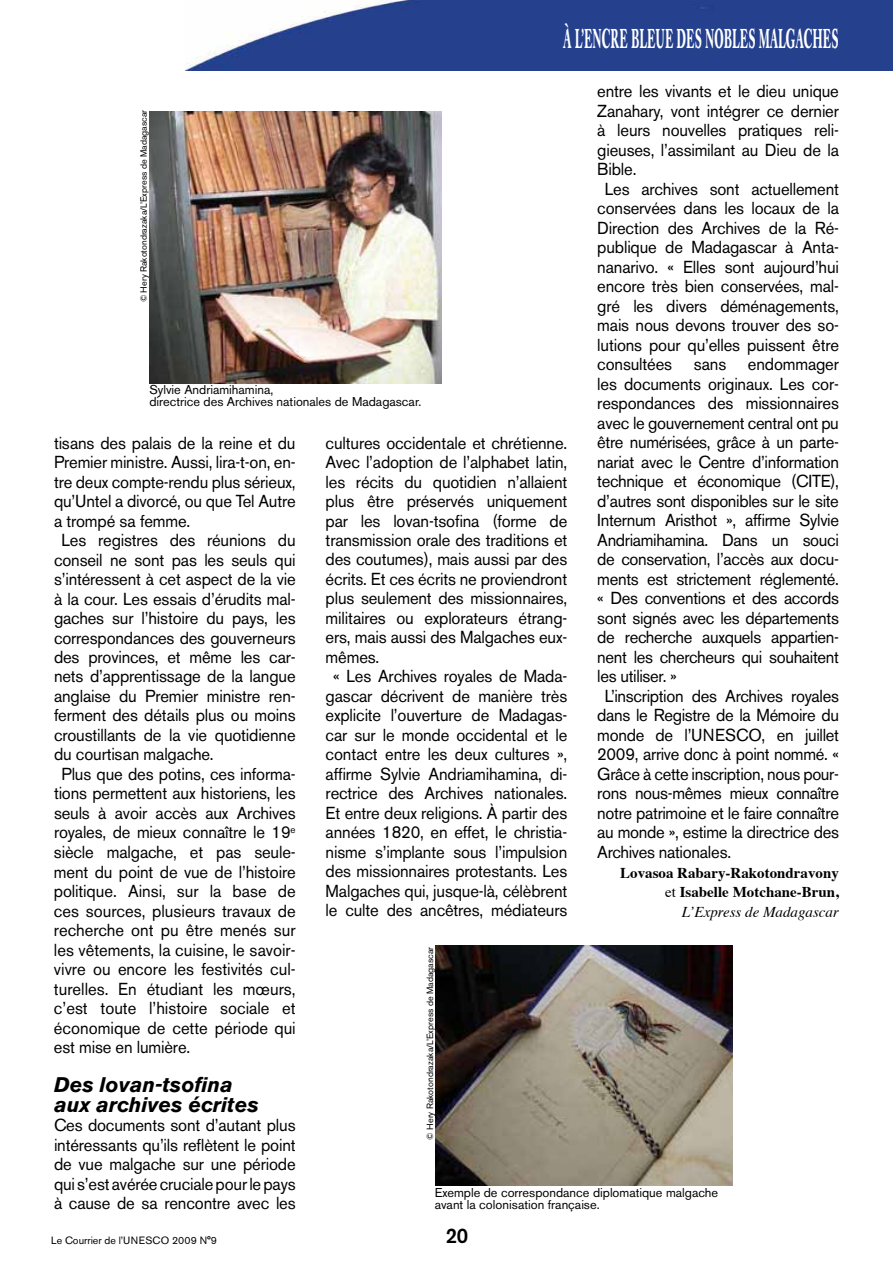
<style>
.page{position:relative;width:893px;height:1263px;background:#fff}
.page>*{position:absolute;margin:0;border:0;box-sizing:border-box;transform-origin:0 0}
.t1{font:700 27px "Caslon Book BE";letter-spacing:.04em;color:#fff;scale:.41 1}
.t2{font:italic 700 21px/19.5px "Akzidenz Grotesk BE";color:#000}
.t3{font:500 21px "Akzidenz Grotesk BE";color:#000;scale:.96 1}
.t4{font:17.25px/19.5px "Akzidenz Grotesk BE";letter-spacing:-.01em;color:#000;text-align:justify;scale:.96 1}
.t5{font:700 15px/19.5px "Times";color:#000;text-align:right}
.t6{font:12.75px/12px "Akzidenz Grotesk BE";color:#000}
.t7{font:10.5px "Akzidenz Grotesk BE";color:#000}
.t8{font:9px "Akzidenz Grotesk BE";color:#000}
.s1{font-weight:400}
.s2{font-weight:400;font-style:italic}
</style>
<div class="page">
<img style="left:185px;top:0;width:708px;height:70px">
<img style="left:149px;top:112px;width:293px;height:271px">
<img style="left:436px;top:946px;width:297px;height:240px">
<h1 class="t1" style="left:563px;top:22px;width:673px">À L’ENCRE BLEUE DES NOBLES MALGACHES</h1>
<p class="t4" style="left:597px;top:82px;width:253px">entre les vivants et le dieu unique</p>
<p class="t4" style="left:597px;top:101px;width:253px">Zanahary, vont intégrer ce dernier</p>
<p class="t4" style="left:597px;top:121px;width:253px">à leurs nouvelles pratiques reli-</p>
<p class="t4" style="left:597px;top:140px;width:253px">gieuses, l’assimilant au Dieu de la</p>
<p class="t4" style="left:597px;top:160px;width:42px">Bible.</p>
<p class="t4" style="left:605px;top:179px;width:245px">Les archives sont actuellement</p>
<p class="t4" style="left:597px;top:199px;width:253px">conservées dans les locaux de la</p>
<p class="t4" style="left:597px;top:218px;width:253px">Direction des Archives de la Ré-</p>
<p class="t4" style="left:597px;top:237px;width:253px">publique de Madagascar à Anta-</p>
<p class="t4" style="left:597px;top:257px;width:253px">nanarivo. « Elles sont aujourd’hui</p>
<p class="t4" style="left:597px;top:276px;width:253px">encore très bien conservées, mal-</p>
<p class="t4" style="left:597px;top:296px;width:253px">gré les divers déménagements,</p>
<p class="t4" style="left:597px;top:315px;width:253px">mais nous devons trouver des so-</p>
<p class="t4" style="left:597px;top:335px;width:253px">lutions pour qu’elles puissent être</p>
<p class="t4" style="left:597px;top:354px;width:79px">consultées</p>
<p class="t4" style="left:694px;top:354px;width:35px">sans</p>
<p class="t4" style="left:748px;top:354px;width:96px">endommager</p>
<p class="t4" style="left:597px;top:374px;width:253px">les documents originaux. Les cor-</p>
<p class="t4" style="left:597px;top:393px;width:253px">respondances des missionnaires</p>
<p class="t4" style="left:597px;top:413px;width:253px">avec le gouvernement central ont pu</p>
<p class="t4" style="left:597px;top:432px;width:253px">être numérisées, grâce à un parte-</p>
<p class="t4" style="left:597px;top:452px;width:253px">nariat avec le Centre d’information</p>
<p class="t4" style="left:597px;top:471px;width:253px">technique et économique (CITE),</p>
<p class="t4" style="left:597px;top:491px;width:253px">d’autres sont disponibles sur le site</p>
<p class="t4" style="left:597px;top:510px;width:253px">Internum Aristhot », affirme Sylvie</p>
<p class="t4" style="left:597px;top:530px;width:253px">Andriamihamina. Dans un souci</p>
<p class="t4" style="left:597px;top:549px;width:253px">de conservation, l’accès aux docu-</p>
<p class="t4" style="left:597px;top:569px;width:253px">ments est strictement réglementé.</p>
<p class="t4" style="left:597px;top:588px;width:253px">« Des conventions et des accords</p>
<p class="t4" style="left:597px;top:608px;width:253px">sont signés avec les départements</p>
<p class="t4" style="left:597px;top:627px;width:253px">de recherche auxquels appartien-</p>
<p class="t4" style="left:597px;top:647px;width:253px">nent les chercheurs qui souhaitent</p>
<p class="t4" style="left:597px;top:666px;width:84px">les utiliser. »</p>
<p class="t4" style="left:605px;top:686px;width:245px">L’inscription des Archives royales</p>
<p class="t4" style="left:597px;top:705px;width:253px">dans le Registre de la Mémoire du</p>
<p class="t4" style="left:597px;top:725px;width:253px">monde de l’UNESCO, en juillet</p>
<p class="t4" style="left:597px;top:744px;width:253px">2009, arrive donc à point nommé. «</p>
<p class="t4" style="left:597px;top:764px;width:253px">Grâce à cette inscription, nous pour-</p>
<p class="t4" style="left:597px;top:783px;width:253px">rons nous-mêmes mieux connaître</p>
<p class="t4" style="left:597px;top:803px;width:253px">notre patrimoine et le faire connaître</p>
<p class="t4" style="left:597px;top:822px;width:253px">au monde », estime la directrice des</p>
<p class="t4" style="left:597px;top:842px;width:141px">Archives nationales.</p>
<p class="t5" style="left:620px;top:861px;width:220px">Lovasoa Rabary-Rakotondravony <span class="s1">et</span> Isabelle Motchane-Brun,<br><span class="s2">L’Express de Madagascar</span></p>
<p class="t8" style="left:138px;top:302px;width:194px;rotate:-90deg">© Hery Rakotondrazaka/L’Express de Madagascar</p>
<p class="t6" style="left:149px;top:384px;width:274px">Sylvie Andriamihamina,<br>directrice des Archives nationales de Madagascar.</p>
<p class="t4" style="left:326px;top:433px;width:253px">cultures occidentale et chrétienne.</p>
<p class="t4" style="left:326px;top:452px;width:253px">Avec l’adoption de l’alphabet latin,</p>
<p class="t4" style="left:326px;top:472px;width:253px">les récits du quotidien n’allaient</p>
<p class="t4" style="left:326px;top:491px;width:253px">plus être préservés uniquement</p>
<p class="t4" style="left:326px;top:511px;width:253px">par les lovan-tsofina (forme de</p>
<p class="t4" style="left:326px;top:530px;width:253px">transmission orale des traditions et</p>
<p class="t4" style="left:326px;top:550px;width:253px">des coutumes), mais aussi par des</p>
<p class="t4" style="left:326px;top:569px;width:253px">écrits. Et ces écrits ne proviendront</p>
<p class="t4" style="left:326px;top:589px;width:253px">plus seulement des missionnaires,</p>
<p class="t4" style="left:326px;top:608px;width:253px">militaires ou explorateurs étrang-</p>
<p class="t4" style="left:326px;top:628px;width:253px">ers, mais aussi des Malgaches eux-</p>
<p class="t4" style="left:326px;top:647px;width:57px">mêmes.</p>
<p class="t4" style="left:333px;top:667px;width:245px">« Les Archives royales de Mada-</p>
<p class="t4" style="left:326px;top:686px;width:253px">gascar décrivent de manière très</p>
<p class="t4" style="left:326px;top:706px;width:253px">explicite l’ouverture de Madagas-</p>
<p class="t4" style="left:326px;top:725px;width:253px">car sur le monde occidental et le</p>
<p class="t4" style="left:326px;top:745px;width:253px">contact entre les deux cultures »,</p>
<p class="t4" style="left:326px;top:764px;width:253px">affirme Sylvie Andriamihamina, di-</p>
<p class="t4" style="left:326px;top:784px;width:253px">rectrice des Archives nationales.</p>
<p class="t4" style="left:326px;top:803px;width:253px">Et entre deux religions. À partir des</p>
<p class="t4" style="left:326px;top:823px;width:253px">années 1820, en effet, le christia-</p>
<p class="t4" style="left:326px;top:842px;width:253px">nisme s’implante sous l’impulsion</p>
<p class="t4" style="left:326px;top:862px;width:253px">des missionnaires protestants. Les</p>
<p class="t4" style="left:326px;top:881px;width:253px">Malgaches qui, jusque-là, célèbrent</p>
<p class="t4" style="left:326px;top:901px;width:253px">le culte des ancêtres, médiateurs</p>
<p class="t4" style="left:54px;top:433px;width:253px">tisans des palais de la reine et du</p>
<p class="t4" style="left:54px;top:452px;width:253px">Premier ministre. Aussi, lira-t-on, en-</p>
<p class="t4" style="left:54px;top:472px;width:253px">tre deux compte-rendu plus sérieux,</p>
<p class="t4" style="left:54px;top:491px;width:253px">qu’Untel a divorcé, ou que Tel Autre</p>
<p class="t4" style="left:54px;top:511px;width:143px">a trompé sa femme.</p>
<p class="t4" style="left:62px;top:530px;width:245px">Les registres des réunions du</p>
<p class="t4" style="left:54px;top:550px;width:253px">conseil ne sont pas les seuls qui</p>
<p class="t4" style="left:54px;top:569px;width:253px">s’intéressent à cet aspect de la vie</p>
<p class="t4" style="left:54px;top:589px;width:253px">à la cour. Les essais d’érudits mal-</p>
<p class="t4" style="left:54px;top:608px;width:253px">gaches sur l’histoire du pays, les</p>
<p class="t4" style="left:54px;top:628px;width:253px">correspondances des gouverneurs</p>
<p class="t4" style="left:54px;top:647px;width:253px">des provinces, et même les car-</p>
<p class="t4" style="left:54px;top:667px;width:253px">nets d’apprentissage de la langue</p>
<p class="t4" style="left:54px;top:686px;width:253px">anglaise du Premier ministre ren-</p>
<p class="t4" style="left:54px;top:706px;width:253px">ferment des détails plus ou moins</p>
<p class="t4" style="left:54px;top:725px;width:253px">croustillants de la vie quotidienne</p>
<p class="t4" style="left:54px;top:745px;width:168px">du courtisan malgache.</p>
<p class="t4" style="left:62px;top:764px;width:245px">Plus que des potins, ces informa-</p>
<p class="t4" style="left:54px;top:784px;width:253px">tions permettent aux historiens, les</p>
<p class="t4" style="left:54px;top:803px;width:253px">seuls à avoir accès aux Archives</p>
<p class="t4" style="left:54px;top:823px;width:253px">royales, de mieux connaître le 19<sup>e</sup></p>
<p class="t4" style="left:54px;top:842px;width:253px">siècle malgache, et pas seule-</p>
<p class="t4" style="left:54px;top:862px;width:253px">ment du point de vue de l’histoire</p>
<p class="t4" style="left:54px;top:881px;width:253px">politique. Ainsi, sur la base de</p>
<p class="t4" style="left:54px;top:901px;width:253px">ces sources, plusieurs travaux de</p>
<p class="t4" style="left:54px;top:920px;width:253px">recherche ont pu être menés sur</p>
<p class="t4" style="left:54px;top:940px;width:253px">les vêtements, la cuisine, le savoir-</p>
<p class="t4" style="left:54px;top:959px;width:253px">vivre ou encore les festivités cul-</p>
<p class="t4" style="left:54px;top:979px;width:253px">turelles. En étudiant les mœurs,</p>
<p class="t4" style="left:54px;top:998px;width:253px">c’est toute l’histoire sociale et</p>
<p class="t4" style="left:54px;top:1018px;width:253px">économique de cette période qui</p>
<p class="t4" style="left:54px;top:1037px;width:143px">est mise en lumière.</p>
<p class="t2" style="left:54px;top:1075px;width:206px">Des lovan-tsofina aux archives écrites</p>
<p class="t4" style="left:54px;top:1115px;width:253px">Ces documents sont d’autant plus intéressants qu’ils reflètent le point de vue malgache sur une période qui s’est avérée cruciale pour le pays à cause de sa rencontre avec les</p>
<p class="t8" style="left:425px;top:1139px;width:194px;rotate:-90deg">© Hery Rakotondrazaka/L’Express de Madagascar</p>
<p class="t6" style="left:435px;top:1186px;width:285px">Exemple de correspondance diplomatique malgache avant la colonisation française.</p>
<p class="t7" style="left:51px;top:1234px;width:167px">Le Courrier de l’UNESCO 2009 N°9</p>
<p class="t3" style="left:446px;top:1223px;width:25px">20</p>
</div>
